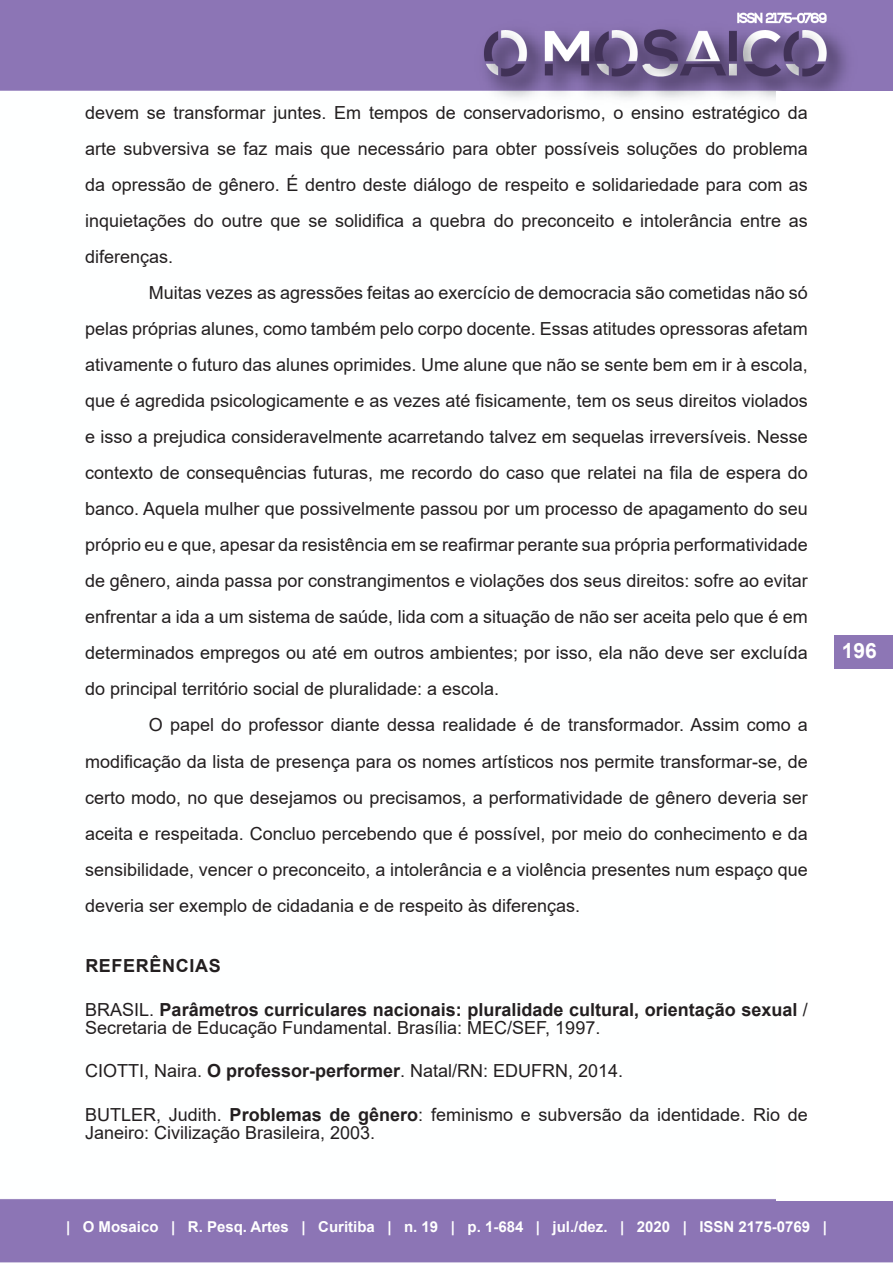
<style>
.page{position:relative;width:893px;height:1263px;background:#fff}
.page>*{position:absolute;margin:0;border:0;box-sizing:border-box;transform-origin:0 0}
.t1{font:700 21px "Arial";color:#fff}
.Corpo{font:18px/36px "Arial";color:#231f20;text-align:justify}
.referencias{font:18px/18px "Arial";color:#231f20}
.referencias-2{font:700 18px/18px "Arial";color:#231f20}
.Título_2{font:700 18px "Arial";letter-spacing:.035em;color:#231f20}
.t2{font:700 15px "Arial";color:#fff}
.s1{font-weight:400}
.s2{font-weight:700}
</style>
<div class="page">
<img style="left:0;top:0;width:893px;height:1263px">
<div style="left:777px;top:92px;width:116px;height:1109px;background:#fff"></div>
<div style="left:834px;top:635px;width:59px;height:33px;background:#8d76b5"></div>
<p class="Corpo" style="left:85px;top:95px;width:724px">devem se transformar juntes. Em tempos de conservadorismo, o ensino estratégico da arte subversiva se faz mais que necessário para obter possíveis soluções do problema da opressão de gênero. É dentro deste diálogo de respeito e solidariedade para com as inquietações do outre que se solidifica a quebra do preconceito e intolerância entre as diferenças.</p>
<p class="Corpo" style="left:85px;top:275px;width:724px;text-indent:64px">Muitas vezes as agressões feitas ao exercício de democracia são cometidas não só pelas próprias alunes, como também pelo corpo docente. Essas atitudes opressoras afetam ativamente o futuro das alunes oprimides. Ume alune que não se sente bem em ir à escola, que é agredida psicologicamente e as vezes até fisicamente, tem os seus direitos violados e isso a prejudica consideravelmente acarretando talvez em sequelas irreversíveis. Nesse contexto de consequências futuras, me recordo do caso que relatei na fila de espera do banco. Aquela mulher que possivelmente passou por um processo de apagamento do seu próprio eu e que, apesar da resistência em se reafirmar perante sua própria performatividade de gênero, ainda passa por constrangimentos e violações dos seus direitos: sofre ao evitar enfrentar a ida a um sistema de saúde, lida com a situação de não ser aceita pelo que é em determinados empregos ou até em outros ambientes; por isso, ela não deve ser excluída do principal território social de pluralidade: a escola.</p>
<p class="Corpo" style="left:85px;top:707px;width:724px;text-indent:64px">O papel do professor diante dessa realidade é de transformador. Assim como a modificação da lista de presença para os nomes artísticos nos permite transformar-se, de certo modo, no que desejamos ou precisamos, a performatividade de gênero deveria ser aceita e respeitada. Concluo percebendo que é possível, por meio do conhecimento e da sensibilidade, vencer o preconceito, a intolerância e a violência presentes num espaço que deveria ser exemplo de cidadania e de respeito às diferenças.</p>
<p class="Título_2" style="left:85px;top:953px;width:137px">REFERÊNCIAS</p>
<p class="referencias-2" style="left:85px;top:1000px;width:724px"><span class="s1">BRASIL.</span> Parâmetros curriculares nacionais: pluralidade cultural, orientação sexual <span class="s1">/<br>Secretaria de Educação Fundamental. Brasília: MEC/SEF, 1997.</span></p>
<p class="referencias" style="left:85px;top:1062px;width:540px">CIOTTI, Naira. <span class="s2">O professor-performer</span>. Natal/RN: EDUFRN, 2014.</p>
<p class="referencias" style="left:85px;top:1105px;width:724px">BUTLER, Judith. <span class="s2">Problemas de gênero</span>: feminismo e subversão da identidade. Rio de<br>Janeiro: Civilização Brasileira, 2003.</p>
<p class="t1" style="left:842px;top:636px;width:37px">196</p>
<p class="t2" style="left:66px;top:1216px;width:762px">| O Mosaico | R. Pesq. Artes | Curitiba | n. 19 | p. 1-684 | jul./dez. | 2020 | ISSN 2175-0769 |</p>
</div>
